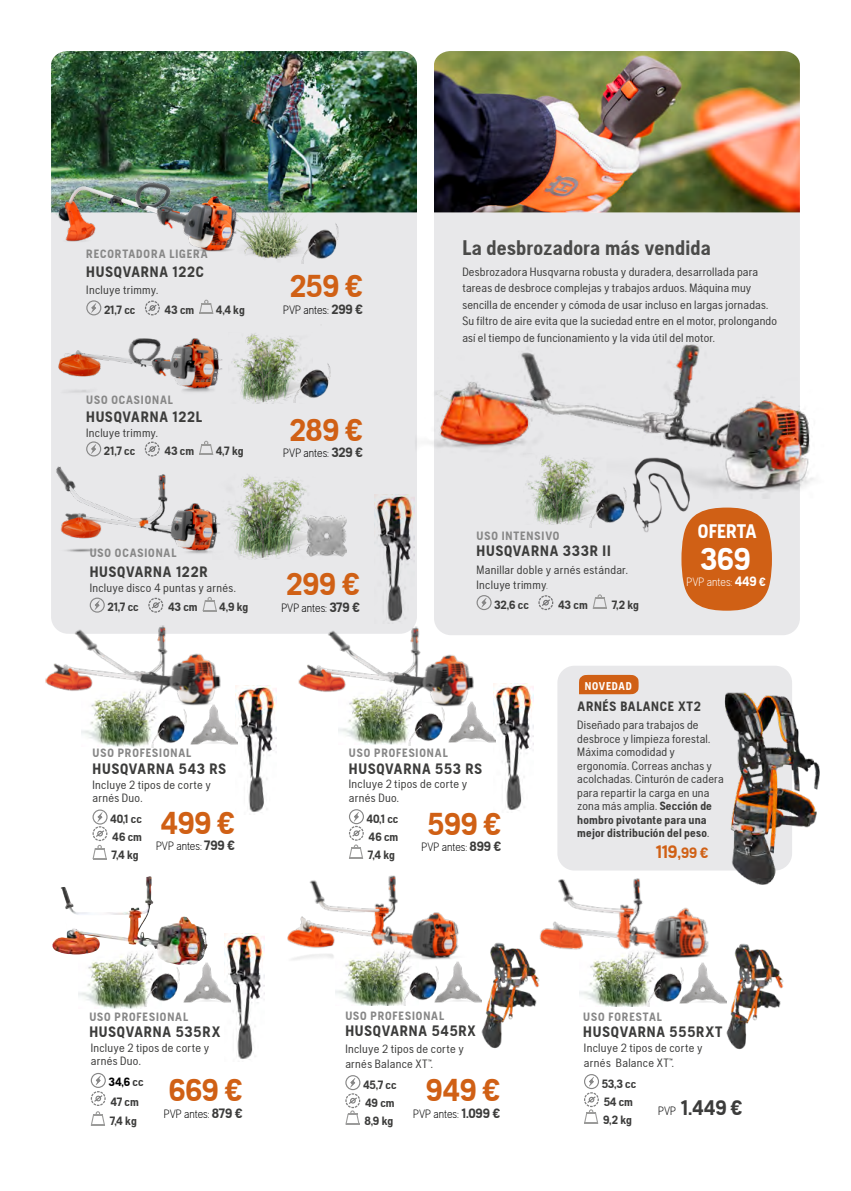
<style>
.page{position:relative;width:851px;height:1191px;background:#fff}
.page>*{position:absolute;margin:0;border:0;box-sizing:border-box;transform-origin:0 0}
.t1{font:700 31.5px "Husqvarna Gothic";letter-spacing:-.005em;color:#d06015}
.t2{font:700 31.5px "Husqvarna Gothic";color:#fff}
.t3{font:700 21px "Husqvarna Gothic";letter-spacing:.01em;color:#4a4a49}
.t4{font:700 21px "Husqvarna Gothic";color:#3c3c3b}
.t5{font:700 19.5px "Husqvarna Gothic";letter-spacing:.01em;color:#fff}
.t6{font:700 18px "Husqvarna Gothic";color:#d06015}
.t7{font:700 15px "Husqvarna Gothic";letter-spacing:.055em;color:#3c3c3b}
.t8{font:700 13.5px "Husqvarna Gothic";letter-spacing:.05em;color:#3c3c3b}
.t9{font:12px/13.5px "Husqvarna Gothic";letter-spacing:.015em;color:#3c3c3b}
.t10{font:700 12px/18px "Husqvarna Gothic";color:#3c3c3b}
.t11{font:700 12px "Husqvarna Gothic";letter-spacing:.075em;color:#878787}
.t12{font:300 12px "Husqvarna Gothic";color:#000}
.t13{font:300 12px "Husqvarna Gothic";color:#fff}
.t14{font:700 11.25px "Husqvarna Gothic";letter-spacing:.065em;color:#fff}
.s1{font-weight:700;font-size:13.5px;color:#3c3c3b}
.s2{font-weight:300}
.s3{font-weight:700;font-size:13.5px}
.s4{font-weight:700}
.s5{font-size:15px}
.s6{color:#000}
.s7{font-weight:300;font-size:12px;color:#000}
</style>
<div class="page">
<div style="left:557px;top:665px;width:235px;height:205px;background:#e8e8ea;border-radius:17px"></div>
<div style="left:434px;top:51px;width:365px;height:584px;background:#e8e8ea;border-radius:17px"></div>
<div style="left:51px;top:51px;width:366px;height:583px;background:#e8e8ea;border-radius:17px"></div>
<img style="left:51px;top:51px;width:366px;height:161px">
<img style="left:430px;top:332px;width:384px;height:170px">
<img style="left:51px;top:177px;width:205px;height:75px">
<img style="left:45px;top:625px;width:176px;height:80px">
<img style="left:298px;top:626px;width:176px;height:81px">
<img style="left:56px;top:466px;width:156px;height:88px">
<img style="left:58px;top:338px;width:165px;height:55px">
<img style="left:434px;top:51px;width:365px;height:161px">
<img style="left:312px;top:223px;width:26px;height:36px">
<img style="left:229px;top:200px;width:83px;height:64px">
<img style="left:61px;top:876px;width:88px;height:61px">
<img style="left:287px;top:875px;width:172px;height:85px">
<img style="left:539px;top:878px;width:170px;height:81px">
<img style="left:716px;top:692px;width:104px;height:193px">
<svg style="left:86px;top:441px;width:15px;height:15px"></svg>
<svg style="left:145px;top:441px;width:15px;height:15px"></svg>
<svg style="left:199px;top:441px;width:15px;height:14px"></svg>
<svg style="left:90px;top:597px;width:15px;height:15px"></svg>
<svg style="left:148px;top:598px;width:15px;height:14px"></svg>
<svg style="left:202px;top:597px;width:15px;height:14px"></svg>
<svg style="left:86px;top:300px;width:15px;height:15px"></svg>
<svg style="left:145px;top:300px;width:15px;height:15px"></svg>
<svg style="left:199px;top:300px;width:15px;height:14px"></svg>
<svg style="left:681px;top:507px;width:90px;height:103px;background:#d26f2d"></svg>
<svg style="left:476px;top:595px;width:15px;height:15px"></svg>
<svg style="left:538px;top:595px;width:15px;height:15px"></svg>
<svg style="left:592px;top:594px;width:15px;height:15px"></svg>
<svg style="left:92px;top:809px;width:16px;height:50px"></svg>
<svg style="left:349px;top:809px;width:15px;height:50px"></svg>
<svg style="left:91px;top:1073px;width:15px;height:53px"></svg>
<svg style="left:345px;top:1075px;width:15px;height:50px"></svg>
<svg style="left:584px;top:1074px;width:15px;height:50px"></svg>
<img style="left:231px;top:333px;width:70px;height:70px">
<img style="left:293px;top:362px;width:37px;height:41px">
<img style="left:212px;top:475px;width:101px;height:84px">
<img style="left:523px;top:454px;width:84px;height:71px">
<img style="left:589px;top:487px;width:37px;height:41px">
<img style="left:448px;top:702px;width:45px;height:40px">
<img style="left:408px;top:706px;width:36px;height:39px">
<img style="left:406px;top:686px;width:16px;height:58px">
<img style="left:339px;top:686px;width:67px;height:58px">
<img style="left:493px;top:684px;width:40px;height:126px">
<img style="left:191px;top:704px;width:45px;height:40px">
<img style="left:151px;top:709px;width:36px;height:39px">
<img style="left:306px;top:515px;width:40px;height:41px">
<img style="left:148px;top:688px;width:16px;height:58px">
<img style="left:81px;top:688px;width:67px;height:58px">
<img style="left:236px;top:686px;width:40px;height:126px">
<img style="left:374px;top:494px;width:41px;height:127px">
<img style="left:184px;top:962px;width:40px;height:40px">
<img style="left:161px;top:967px;width:19px;height:34px">
<img style="left:145px;top:950px;width:16px;height:57px">
<img style="left:78px;top:950px;width:67px;height:58px">
<img style="left:224px;top:933px;width:41px;height:126px">
<img style="left:438px;top:961px;width:32px;height:41px">
<img style="left:418px;top:966px;width:20px;height:37px">
<img style="left:402px;top:947px;width:16px;height:58px">
<img style="left:335px;top:947px;width:67px;height:58px">
<img style="left:470px;top:940px;width:70px;height:109px">
<img style="left:683px;top:962px;width:31px;height:41px">
<img style="left:662px;top:967px;width:21px;height:37px">
<img style="left:646px;top:948px;width:16px;height:59px">
<img style="left:579px;top:948px;width:67px;height:59px">
<img style="left:714px;top:943px;width:70px;height:107px">
<img style="left:631px;top:457px;width:60px;height:75px">
<svg style="left:579px;top:675px;width:59px;height:19px"></svg>
<p class="t11" style="left:86px;top:247px;width:123px">RECORTADORA LIGERA</p>
<p class="t7" style="left:86px;top:263px;width:119px">HUSQVARNA 122C</p>
<p class="t9" style="left:86px;top:283px;width:73px">Incluye trimmy.</p>
<p class="t10" style="left:104px;top:301px;width:33px">21,7 cc</p>
<p class="t10" style="left:165px;top:301px;width:31px">43 cm</p>
<p class="t10" style="left:216px;top:301px;width:31px">4,4 kg</p>
<p class="t11" style="left:86px;top:393px;width:88px">USO OCASIONAL</p>
<p class="t7" style="left:86px;top:408px;width:117px">HUSQVARNA 122L</p>
<p class="t9" style="left:86px;top:426px;width:73px">Incluye trimmy.</p>
<p class="t10" style="left:104px;top:442px;width:33px">21,7 cc</p>
<p class="t10" style="left:164px;top:442px;width:31px">43 cm</p>
<p class="t10" style="left:216px;top:442px;width:29px">4,7 kg</p>
<p class="t11" style="left:90px;top:546px;width:88px">USO OCASIONAL</p>
<p class="t7" style="left:90px;top:563px;width:119px">HUSQVARNA 122R</p>
<p class="t9" style="left:90px;top:580px;width:148px">Incluye disco 4 puntas y arnés.</p>
<p class="t10" style="left:107px;top:598px;width:33px">21,7 cc</p>
<p class="t10" style="left:168px;top:598px;width:31px">43 cm</p>
<p class="t10" style="left:219px;top:598px;width:31px">4,9 kg</p>
<p class="t11" style="left:92px;top:746px;width:100px">USO PROFESIONAL</p>
<p class="t7" style="left:92px;top:760px;width:135px">HUSQVARNA 543 RS</p>
<p class="t9" style="left:92px;top:777px;width:120px">Incluye 2 tipos de corte y arnés Duo.</p>
<p class="t10" style="left:110px;top:809px;width:33px;text-align:justify">40,1 cc 46 cm 7,4 kg</p>
<h1 class="t1" style="left:160px;top:804px;width:76px">499 €</h1>
<p class="t12" style="left:156px;top:839px;width:80px">PVP antes: <span class="s1">799 €</span></p>
<h1 class="t1" style="left:290px;top:268px;width:75px">259 €</h1>
<p class="t12" style="left:283px;top:303px;width:81px">PVP antes: <span class="s1">299 €</span></p>
<h1 class="t1" style="left:289px;top:411px;width:75px">289 €</h1>
<p class="t12" style="left:283px;top:446px;width:81px">PVP antes: <span class="s1">329 €</span></p>
<h1 class="t1" style="left:286px;top:566px;width:75px">299 €</h1>
<p class="t12" style="left:281px;top:601px;width:80px">PVP antes: <span class="s1">379 €</span></p>
<h2 class="t3" style="left:462px;top:235px;width:250px">La desbrozadora más vendida</h2>
<p class="t9" style="left:462px;top:263px;width:316px;line-height:16.5px">Desbrozadora Husqvarna robusta y duradera, desarrollada para tareas de desbroce complejas y trabajos arduos. Máquina muy sencilla de encender y cómoda de usar incluso en largas jornadas.<br>Su filtro de aire evita que la suciedad entre en el motor, prolongando así el tiempo de funcionamiento y la vida útil del motor.</p>
<p class="t11" style="left:476px;top:528px;width:84px">USO INTENSIVO</p>
<p class="t7" style="left:476px;top:542px;width:136px">HUSQVARNA 333R II</p>
<p class="t9" style="left:476px;top:562px;width:153px;line-height:15px">Manillar doble y arnés estándar.<br>Incluye trimmy<span class="s2">.</span></p>
<p class="t10" style="left:494px;top:595px;width:36px">32,6 cc</p>
<p class="t10" style="left:558px;top:595px;width:31px">43 cm</p>
<p class="t10" style="left:611px;top:595px;width:29px">7,2 kg</p>
<p class="t14" style="left:584px;top:679px;width:48px">NOVEDAD</p>
<h3 class="t5" style="left:697px;top:520px;width:60px">OFERTA</h3>
<p class="t13" style="left:686px;top:575px;width:81px">PVP antes: <span class="s3">449</span> <span class="s4">€</span></p>
<h1 class="t2" style="left:700px;top:541px;width:52px">369</h1>
<p class="t8" style="left:577px;top:698px;width:125px">ARNÉS BALANCE XT2</p>
<p class="t11" style="left:349px;top:746px;width:100px">USO PROFESIONAL</p>
<p class="t7" style="left:349px;top:759px;width:135px">HUSQVARNA 553 RS</p>
<p class="t9" style="left:349px;top:777px;width:120px">Incluye 2 tipos de corte y arnés Duo.</p>
<p class="t10" style="left:366px;top:809px;width:33px;text-align:justify">40,1 cc 46 cm 7,4 kg</p>
<h1 class="t1" style="left:427px;top:805px;width:75px">599 €</h1>
<p class="t12" style="left:421px;top:840px;width:81px">PVP antes: <span class="s1">899 €</span></p>
<p class="t9" style="left:577px;top:718px;width:148px">Diseñado para trabajos de desbroce y limpieza forestal.<br>Máxima comodidad y ergonomía. Correas anchas y acolchadas. Cinturón de cadera para repartir la carga en una zona más amplia. <span class="s4">Sección de hombro pivotante para una mejor distribución del peso</span>.</p>
<h3 class="t6" style="left:655px;top:841px;width:54px">119,<span class="s5">99 €</span></h3>
<p class="t11" style="left:89px;top:1009px;width:100px">USO PROFESIONAL</p>
<p class="t7" style="left:89px;top:1023px;width:132px">HUSQVARNA 535RX</p>
<p class="t11" style="left:345px;top:1008px;width:100px">USO PROFESIONAL</p>
<p class="t7" style="left:345px;top:1022px;width:133px">HUSQVARNA 545RX</p>
<p class="t11" style="left:583px;top:1009px;width:80px">USO FORESTAL</p>
<p class="t7" style="left:583px;top:1023px;width:140px">HUSQVARNA 555RXT</p>
<p class="t9" style="left:91px;top:1041px;width:120px">Incluye 2 tipos de corte y arnés Duo.</p>
<p class="t10" style="left:108px;top:1072px;width:36px;line-height:19.5px"><span class="s6">34,6</span> cc<br>47 cm<br>7,4 kg</p>
<h1 class="t1" style="left:169px;top:1072px;width:75px">669 €</h1>
<p class="t12" style="left:164px;top:1107px;width:80px">PVP antes: <span class="s1">879 €</span></p>
<p class="t9" style="left:345px;top:1041px;width:120px;line-height:15px">Incluye 2 tipos de corte y arnés Balance XT™.</p>
<p class="t10" style="left:363px;top:1075px;width:35px">45,7 cc<br>49 cm<br>8,9 kg</p>
<h1 class="t1" style="left:425px;top:1072px;width:76px">949 €</h1>
<p class="t12" style="left:413px;top:1107px;width:88px">PVP antes: <span class="s1">1.099 €</span></p>
<p class="t9" style="left:584px;top:1039px;width:120px;line-height:15px">Incluye 2 tipos de corte y arnés Balance XT™.</p>
<p class="t10" style="left:601px;top:1074px;width:36px">53,3 cc<br>54 cm<br>9,2 kg</p>
<h2 class="t4" style="left:658px;top:1096px;width:86px"><span class="s7">PVP</span> 1.449 €</h2>
</div>
